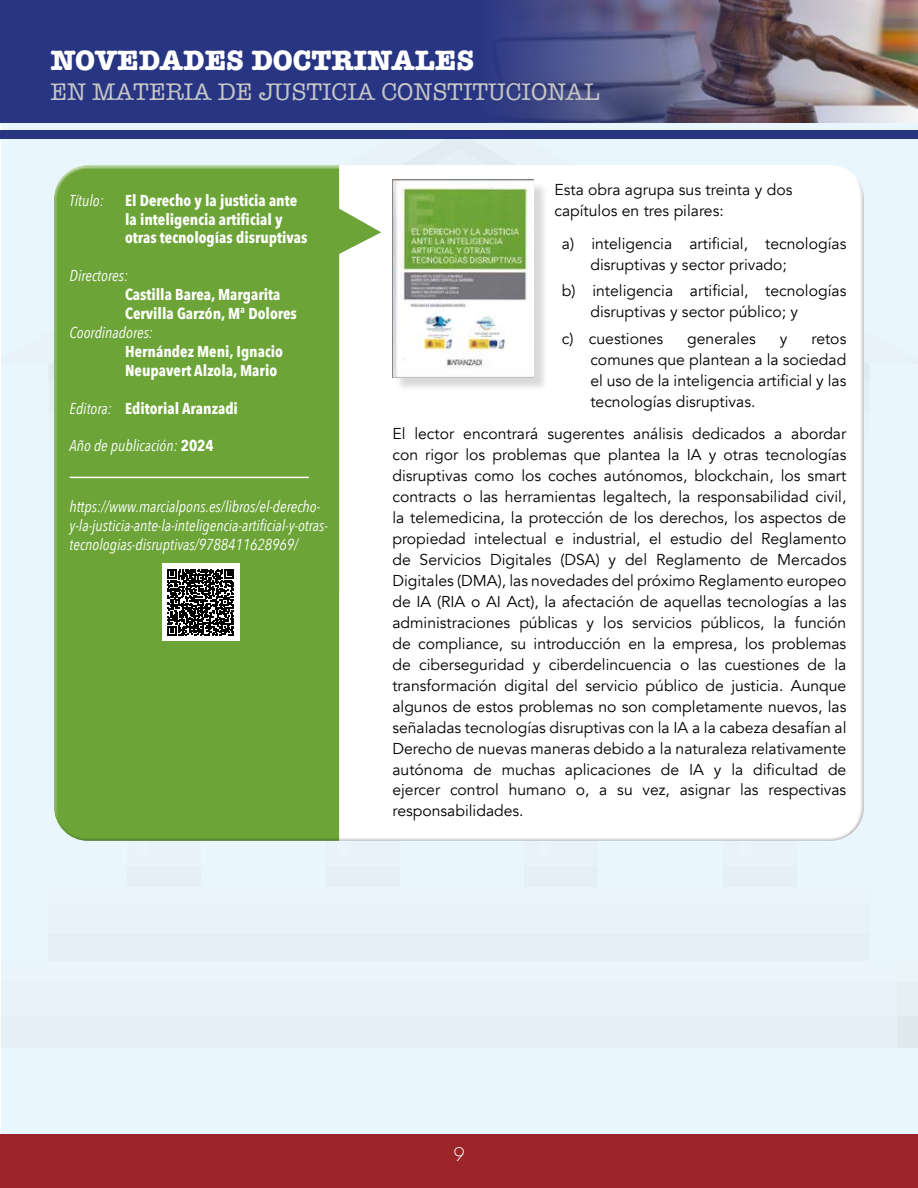
<style>
.page{position:relative;width:918px;height:1188px;background:#fff}
.page>*{position:absolute;margin:0;border:0;box-sizing:border-box;transform-origin:0 0}
.t1{font:700 28.95px "American Typewriter";color:#fff}
.t2{font:24.75px "American Typewriter";color:#c6c6c6}
.t3{font:300 18.3px "Spartan MB";color:#fff}
.t4{font:15.75px/21px "Avenir";color:#000}
.t5{font:italic 15.75px/18.9px "Avenir Next Condensed";color:#fff}
.t6{font:700 15.75px/18.9px "Avenir Next Condensed";color:#fff}
.s1{font-weight:400;font-style:italic}
.s2{font-weight:700;font-style:normal}
</style>
<div class="page">
<div style="left:1px;top:0;width:917px;height:1188px;background:#eaf6fe"></div>
<div style="left:0;top:961px;width:918px;height:87px;background:#e8f3f9"></div>
<div style="left:48px;top:887px;width:822px;height:74px;background:#e8f3f9"></div>
<svg style="left:0;top:100px;width:918px;height:61px"></svg>
<div style="left:127px;top:438px;width:74px;height:449px;background:#e8f3f9"></div>
<div style="left:326px;top:438px;width:74px;height:449px;background:#e8f3f9"></div>
<div style="left:524px;top:438px;width:74px;height:449px;background:#e8f3f9"></div>
<div style="left:723px;top:438px;width:74px;height:449px;background:#e8f3f9"></div>
<div style="left:0;top:1134px;width:918px;height:54px;background:#9c2529"></div>
<div style="left:1px;top:0;width:917px;height:122px;background:#283583"></div>
<img style="left:500px;top:0;width:418px;height:122px">
<div style="left:0;top:131px;width:918px;height:8px;background:#283583"></div>
<div style="left:50px;top:161px;width:813px;height:664px;background:#fff;opacity:.75"></div>
<div style="left:55px;top:176px;width:814px;height:666px;background:#000;opacity:.25"></div>
<div style="left:162px;top:564px;width:77px;height:77px;background:#fff"></div>
<svg style="left:167px;top:569px;width:67px;height:67px"></svg>
<div style="left:395px;top:182px;width:153px;height:210px;background:#000;opacity:.15"></div>
<img style="left:392px;top:179px;width:142px;height:198px">
<hr style="left:70px;top:477px;width:239px;height:1px;background:#fff">
<h1 class="t1" style="left:50px;top:35px;width:425px">NOVEDADES DOCTRINALES</h1>
<h2 class="t2" style="left:50px;top:73px;width:551px">EN MATERIA DE JUSTICIA CONSTITUCIONAL</h2>
<p class="t5" style="left:70px;top:191px;width:36px">Título:</p>
<p class="t6" style="left:125px;top:191px;width:184px">El Derecho y la justicia ante la inteligencia artificial y otras tecnologías disruptivas</p>
<p class="t5" style="left:70px;top:266px;width:60px">Directores:</p>
<p class="t6" style="left:125px;top:285px;width:173px">Castilla Barea, Margarita<br>Cervilla Garzón, Mª Dolores</p>
<p class="t5" style="left:70px;top:323px;width:85px">Coordinadores:</p>
<p class="t6" style="left:125px;top:342px;width:159px">Hernández Meni, Ignacio<br>Neupavert Alzola, Mario</p>
<p class="t6" style="left:70px;top:398px;width:170px"><span class="s1">Editora:</span> Editorial Aranzadi</p>
<p class="t5" style="left:70px;top:436px;width:146px">Año de publicación: <span class="s2">2024</span></p>
<p class="t5" style="left:70px;top:497px;width:260px">https://www.marcialpons.es/libros/el-derecho&shy;y-la-justicia-ante-la-inteligencia-artificial-y-otras&shy;tecnologias-disruptivas/9788411628969/</p>
<p class="t4" style="left:554px;top:179px;width:239px">Esta obra agrupa sus treinta y dos capítulos en tres pilares:</p>
<p class="t4" style="left:590px;top:233px;width:257px;text-indent:-29px">a) inteligencia artificial, tecnologías disruptivas y sector privado;</p>
<p class="t4" style="left:590px;top:281px;width:257px;text-indent:-29px">b) inteligencia artificial, tecnologías disruptivas y sector público; y</p>
<p class="t4" style="left:562px;top:328px;width:103px">c) cuestiones</p>
<p class="t4" style="left:687px;top:328px;width:70px">generales</p>
<p class="t4" style="left:780px;top:328px;width:9px">y</p>
<p class="t4" style="left:590px;top:328px;width:258px;text-align:justify;text-indent:221px">retos comunes que plantean a la sociedad el uso de la inteligencia artificial y las tecnologías disruptivas.</p>
<p class="t4" style="left:392px;top:423px;width:456px;text-align:justify">El lector encontrará sugerentes análisis dedicados a abordar con rigor los problemas que plantea la IA y otras tecnologías disruptivas como los coches autónomos, blockchain, los smart contracts o las herramientas legaltech, la responsabilidad civil, la telemedicina, la protección de los derechos, los aspectos de propiedad intelectual e industrial, el estudio del Reglamento de Servicios Digitales (DSA) y del Reglamento de Mercados Digitales (DMA), las novedades del próximo Reglamento europeo de IA (RIA o AI Act), la afectación de aquellas tecnologías a las administraciones públicas y los servicios públicos, la función de compliance, su introducción en la empresa, los problemas de ciberseguridad y ciberdelincuencia o las cuestiones de la transformación digital del servicio público de justicia. Aunque algunos de estos problemas no son completamente nuevos, las señaladas tecnologías disruptivas con la IA a la cabeza desafían al Derecho de nuevas maneras debido a la naturaleza relativamente autónoma de muchas aplicaciones de IA y la dificultad de ejercer control humano o, a su vez, asignar las respectivas responsabilidades.</p>
<p class="t3" style="left:454px;top:1142px;width:13px">9</p>
</div>
